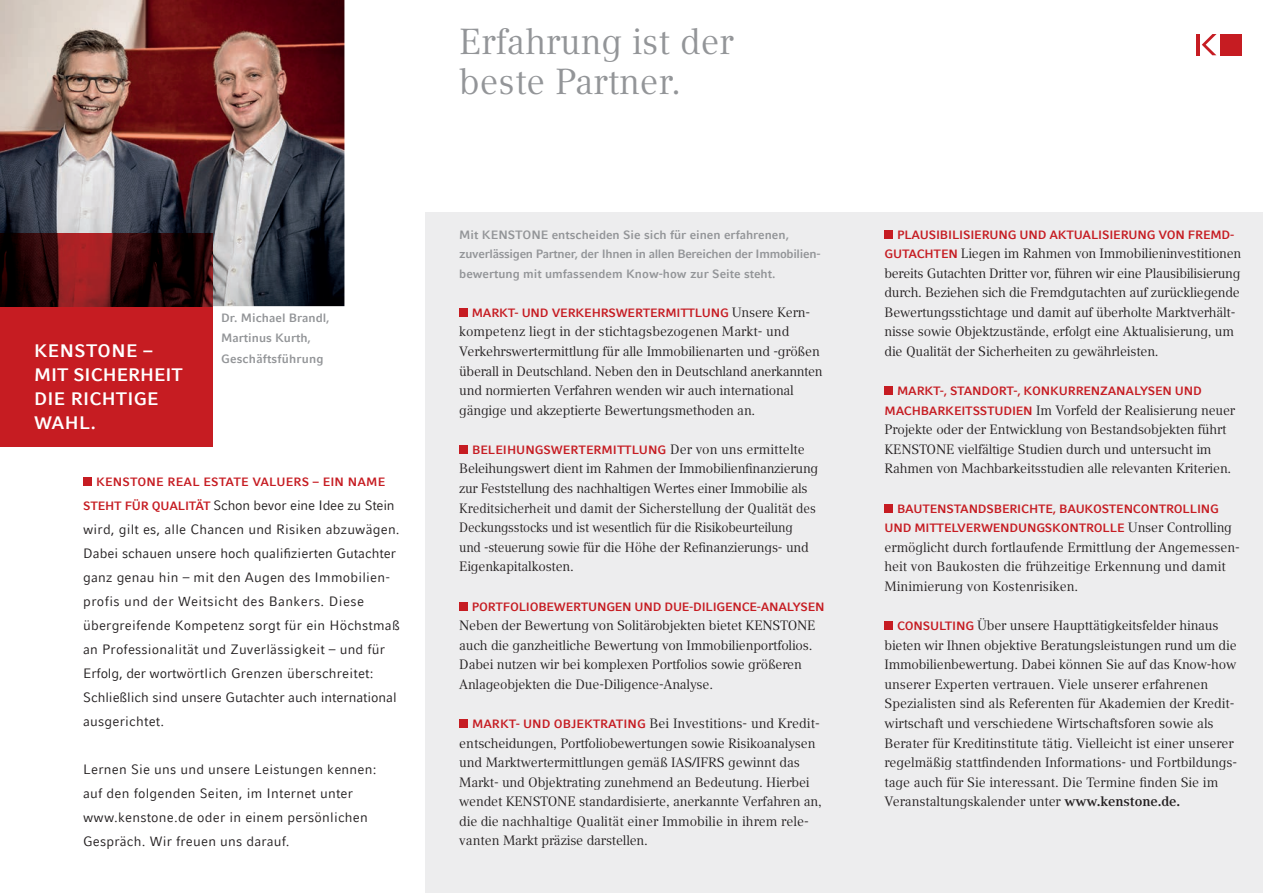
<style>
.page{position:relative;width:1263px;height:893px;background:#fff}
.page>*{position:absolute;margin:0;border:0;box-sizing:border-box;transform-origin:0 0}
.t1{font:36px/40.5px "Compatil Text LT";color:#939598}
.t2{font:700 18px/24px "Compatil Fact LT";letter-spacing:.015em;color:#fff}
.t3{font:13.5px/19.5px "Compatil Text LT";letter-spacing:-.015em;color:#231f20}
.t4{font:13.5px/24px "Compatil Fact LT";letter-spacing:.015em;color:#231f20}
.t5{font:700 12px/19.5px "Compatil Fact LT";letter-spacing:-.015em;color:#c61c22;text-align:center}
.t6{font:700 12px/19.5px "Compatil Fact LT";color:#939598}
.t7{font:700 12px "Compatil Fact LT";letter-spacing:.015em;color:#c61c22}
.s1{font-weight:700;font-size:12px;color:#c61c22}
.s2{font-family:"Compatil Text LT";font-weight:400;font-size:13.5px;color:#231f20}
.s3{font-family:"Compatil Fact LT";font-weight:700;font-size:12px;color:#c61c22}
.s4{font-weight:700}
</style>
<div class="page">
<div style="left:425px;top:213px;width:838px;height:680px;background:#ededee"></div>
<img style="left:0;top:0;width:344px;height:306px">
<div style="left:0;top:306px;width:213px;height:140px;background:#c61c22"></div>
<img style="left:0;top:234px;width:213px;height:72px">
<svg style="left:1202px;top:34px;width:14px;height:21px"></svg>
<div style="left:1220px;top:34px;width:22px;height:21px;background:#c61c22"></div>
<hr style="left:1196px;top:34px;width:3px;height:21px;background:#c61c22">
<div style="left:459px;top:308px;width:9px;height:9px;background:#c61c22"></div>
<div style="left:459px;top:445px;width:9px;height:9px;background:#c61c22"></div>
<div style="left:459px;top:602px;width:9px;height:8px;background:#c61c22"></div>
<div style="left:459px;top:719px;width:9px;height:9px;background:#c61c22"></div>
<div style="left:884px;top:230px;width:9px;height:9px;background:#c61c22"></div>
<div style="left:884px;top:387px;width:9px;height:8px;background:#c61c22"></div>
<div style="left:884px;top:504px;width:9px;height:9px;background:#c61c22"></div>
<div style="left:884px;top:622px;width:9px;height:8px;background:#c61c22"></div>
<div style="left:83px;top:477px;width:9px;height:9px;background:#c61c22"></div>
<h2 class="t2" style="left:34px;top:338px;width:150px">KENSTONE –<br>MIT SICHERHEIT<br>DIE RICHTIGE<br>WAHL.</h2>
<p class="t6" style="left:221px;top:308px;width:110px;line-height:20.2px">Dr. Michael Brandl,<br>Martinus Kurth,<br>Geschäftsführung</p>
<p class="t7" style="left:96px;top:474px;width:291px">KENSTONE REAL ESTATE VALUERS – EIN NAME</p>
<p class="t4" style="left:83px;top:493px;width:318px"><span class="s1">STEHT FÜR QUALITÄT</span> Schon bevor eine Idee zu Stein wird, gilt es, alle Chancen und Risiken abzuwägen.<br>Dabei schauen unsere hoch qualifizierten Gutachter ganz genau hin – mit den Augen des Immobilien&shy;profis und der Weitsicht des Bankers. Diese übergreifende Kompetenz sorgt für ein Höchstmaß an Professionalität und Zuverlässigkeit – und für Erfolg, der wortwörtlich Grenzen überschreitet:<br>Schließlich sind unsere Gutachter auch international ausgerichtet.</p>
<p class="t4" style="left:83px;top:757px;width:295px">Lernen Sie uns und unsere Leistungen kennen: auf den folgenden Seiten, im Internet unter www.kenstone.de oder in einem persönlichen Gespräch. Wir freuen uns darauf.</p>
<h1 class="t1" style="left:459px;top:21px;width:276px">Erfahrung ist der beste Partner.</h1>
<p class="t6" style="left:459px;top:225px;width:363px">Mit KENSTONE entscheiden Sie sich für einen erfahrenen, zuverlässigen Partner, der Ihnen in allen Bereichen der Immobilien&shy;bewertung mit umfassendem Know-how zur Seite steht.</p>
<p class="t5" style="left:472px;top:303px;width:340px">MARKT- UND VERKEHRSWERTERMITTLUNG <span class="s2">Unsere Kern-</span></p>
<p class="t3" style="left:459px;top:322px;width:365px">kompetenz liegt in der stichtagsbezogenen Markt- und Verkehrswertermittlung für alle Immobilienarten und -größen überall in Deutschland. Neben den in Deutschland anerkannten und normierten Verfahren wenden wir auch international gängige und akzeptierte Bewertungsmethoden an.</p>
<p class="t5" style="left:472px;top:440px;width:334px">BELEIHUNGSWERTERMITTLUNG <span class="s2">Der von uns ermittelte</span></p>
<p class="t3" style="left:459px;top:459px;width:360px">Beleihungswert dient im Rahmen der Immobilienfinanzierung zur Feststellung des nachhaltigen Wertes einer Immobilie als Kreditsicherheit und damit der Sicherstellung der Qualität des Deckungsstocks und ist wesentlich für die Risikobeurteilung<br>und -steuerung sowie für die Höhe der Refinanzierungs- und Eigenkapitalkosten.</p>
<p class="t5" style="left:472px;top:596px;width:354px">PORTFOLIOBEWERTUNGEN UND DUE-DILIGENCE-ANALYSEN</p>
<p class="t3" style="left:459px;top:616px;width:358px">Neben der Bewertung von Solitärobjekten bietet KENSTONE auch die ganzheitliche Bewertung von Immobilienportfolios.<br>Dabei nutzen wir bei komplexen Portfolios sowie größeren Anlageobjekten die Due-Diligence-Analyse.</p>
<p class="t3" style="left:459px;top:713px;width:364px;text-indent:13px"><span class="s3">MARKT- UND OBJEKTRATING</span> Bei Investitions- und Kredit&shy;entscheidungen, Portfoliobewertungen sowie Risikoanalysen und Marktwertermittlungen gemäß IAS/IFRS gewinnt das Markt- und Objektrating zunehmend an Bedeutung. Hierbei wendet KENSTONE standardisierte, anerkannte Verfahren an, die die nachhaltige Qualität einer Immobilie in ihrem rele&shy;vanten Markt präzise darstellen.</p>
<p class="t5" style="left:897px;top:225px;width:339px">PLAUSIBILISIERUNG UND AKTUALISIERUNG VON FREMD-</p>
<p class="t3" style="left:884px;top:244px;width:358px"><span class="s3">GUTACHTEN</span> Liegen im Rahmen von Immobilieninvestitionen bereits Gutachten Dritter vor, führen wir eine Plausibilisierung durch. Beziehen sich die Fremdgutachten auf zurückliegende Bewertungsstichtage und damit auf überholte Marktverhält&shy;nisse sowie Objektzustände, erfolgt eine Aktualisierung, um die Qualität der Sicherheiten zu gewährleisten.</p>
<p class="t5" style="left:897px;top:381px;width:306px">MARKT-, STANDORT-, KONKURRENZANALYSEN UND</p>
<p class="t3" style="left:884px;top:400px;width:352px"><span class="s3">MACHBARKEITSSTUDIEN</span> Im Vorfeld der Realisierung neuer Projekte oder der Entwicklung von Bestandsobjekten führt KENSTONE vielfältige Studien durch und untersucht im Rahmen von Machbarkeitsstudien alle relevanten Kriterien.</p>
<p class="t5" style="left:884px;top:499px;width:349px">BAUTENSTANDSBERICHTE, BAUKOSTENCONTROLLING<br>UND MITTELVERWENDUNGSKONTROLLE <span class="s2">Unser Controlling</span></p>
<p class="t3" style="left:884px;top:537px;width:357px">ermöglicht durch fortlaufende Ermittlung der Angemessen&shy;heit von Baukosten die frühzeitige Erkennung und damit<br>Minimierung von Kostenrisiken.</p>
<p class="t3" style="left:884px;top:616px;width:354px;text-indent:13px"><span class="s3">CONSULTING</span> Über unsere Haupttätigkeitsfelder hinaus bieten wir Ihnen objektive Beratungsleistungen rund um die Immobilienbewertung. Dabei können Sie auf das Know-how unserer Experten vertrauen. Viele unserer erfahrenen Spezialisten sind als Referenten für Akademien der Kredit&shy;wirtschaft und verschiedene Wirtschaftsforen sowie als Berater für Kreditinstitute tätig. Vielleicht ist einer unserer regelmäßig stattfindenden Informations- und Fortbildungs&shy;tage auch für Sie interessant. Die Termine finden Sie im Veranstaltungskalender unter <span class="s4">www.kenstone.de.</span></p>
</div>
